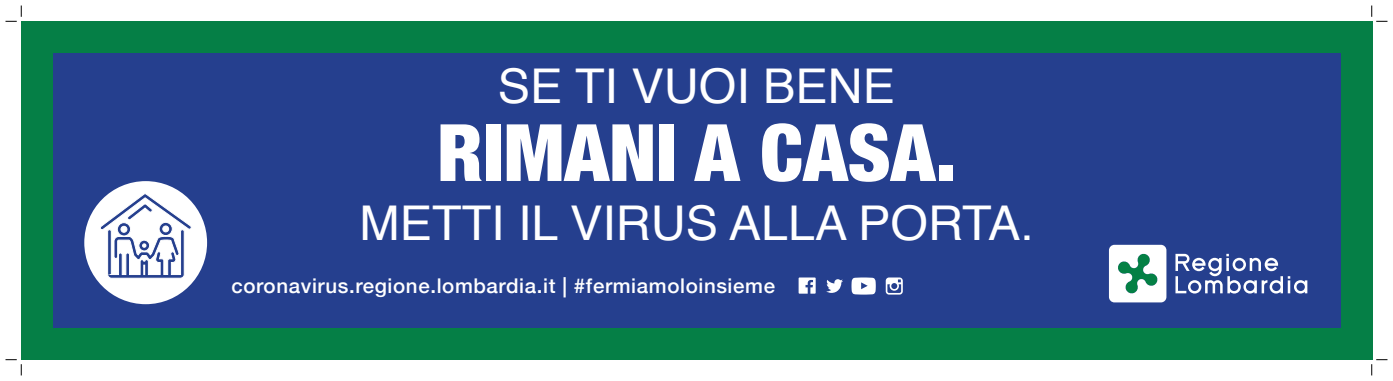
<style>
.page{position:relative;width:1393px;height:381px;background:#fff}
.page>*{position:absolute;margin:0;border:0;box-sizing:border-box;transform-origin:0 0}
.t1{font:900 condensed 79.05px "Helvetica Neue";color:#fff}
.t2{font:47.78px "Helvetica";color:#fff}
.t3{font:500 20.25px "Helvetica Neue";letter-spacing:.03em;color:#fff}
</style>
<div class="page">
<div style="left:53px;top:37px;width:1303px;height:308px;background:#253f8e"></div>
<div style="left:21px;top:21px;width:1350px;height:32px;background:#057f46"></div>
<div style="left:21px;top:328px;width:1350px;height:31px;background:#057f46"></div>
<div style="left:1340px;top:21px;width:32px;height:338px;background:#057f46"></div>
<div style="left:21px;top:21px;width:32px;height:338px;background:#057f46"></div>
<svg style="left:1109px;top:244px;width:57px;height:58px"></svg>
<svg style="left:1175px;top:253px;width:132px;height:40px"></svg>
<div style="left:84px;top:181px;width:123px;height:122px;background:#fff;border-radius:50%"></div>
<svg style="left:826px;top:279px;width:17px;height:13px"></svg>
<svg style="left:885px;top:277px;width:18px;height:17px"></svg>
<svg style="left:798px;top:277px;width:17px;height:16px"></svg>
<svg style="left:851px;top:277px;width:24px;height:17px"></svg>
<svg style="left:100px;top:193px;width:92px;height:85px"></svg>
<svg style="left:6px;top:6px;width:16px;height:16px"></svg>
<svg style="left:6px;top:359px;width:16px;height:16px"></svg>
<svg style="left:1371px;top:6px;width:16px;height:16px"></svg>
<svg style="left:1371px;top:358px;width:16px;height:17px"></svg>
<h2 class="t2" style="left:498px;top:49px;width:399px">SE TI VUOI BENE</h2>
<h1 class="t1" style="left:437px;top:87px;width:520px">RIMANI A CASA.</h1>
<h2 class="t2" style="left:359px;top:186px;width:676px">METTI IL VIRUS ALLA PORTA.</h2>
<p class="t3" style="left:231px;top:269px;width:545px">coronavirus.regione.lombardia.it | #fermiamoloinsieme</p>
</div>
